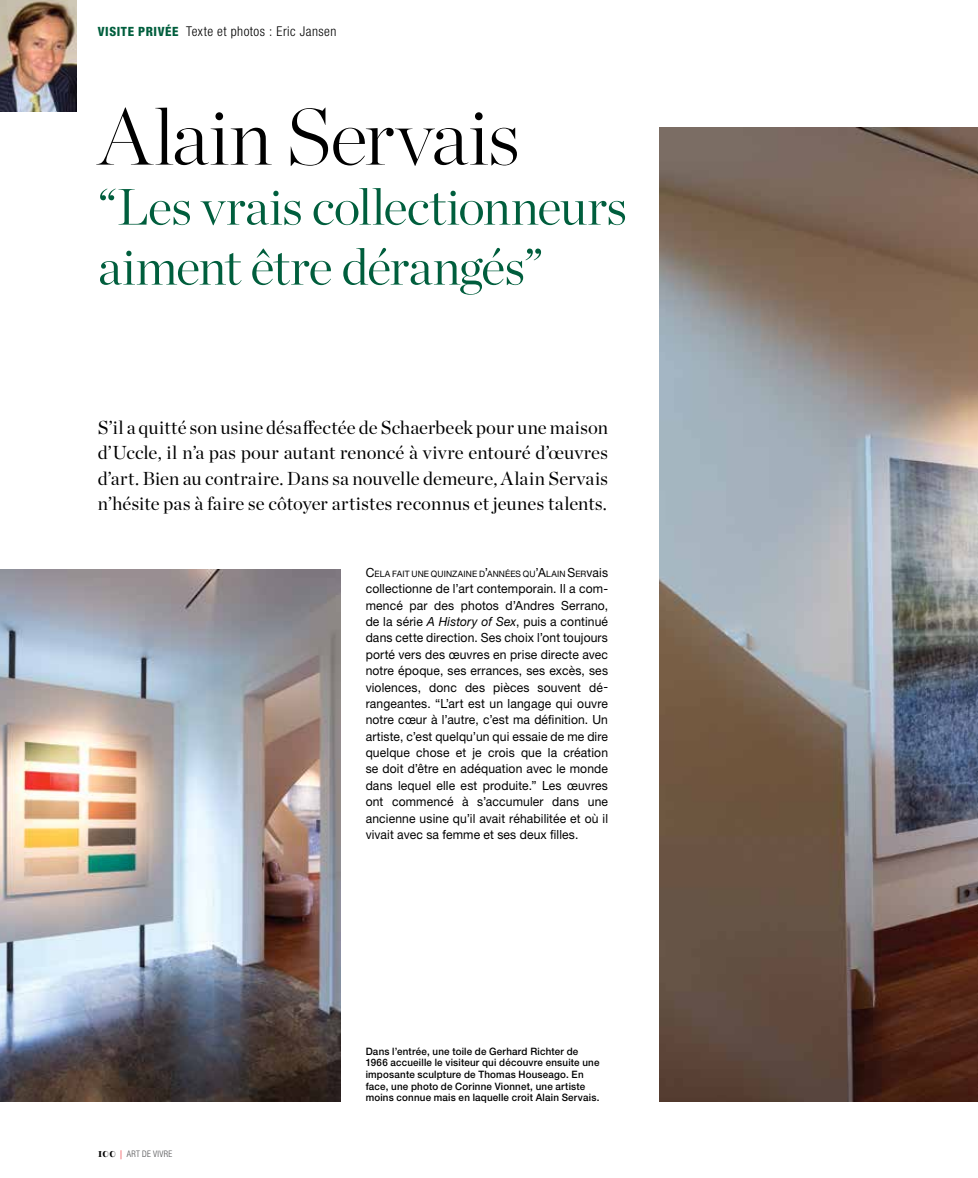
<style>
.page{position:relative;width:978px;height:1178px;background:#fff}
.page>*{position:absolute;margin:0;border:0;box-sizing:border-box;transform-origin:0 0}
.t1{font:200 79.5px "Chronicle Display";letter-spacing:-.01em;color:#000}
.t2{font:300 51px/60px "Chronicle Display";letter-spacing:-.02em;color:#005e3d}
.t3{font:18.75px/25.5px "Chronicle Display";letter-spacing:.01em;color:#000;text-align:justify}
.t4{font:300 condensed 13.5px "Helvetica Neue LT Std";letter-spacing:.035em;color:#000}
.t5{font:12.6px/16.4px "Helvetica Neue LT Std";letter-spacing:.01em;color:#000;text-align:justify;scale:.96 1}
.t6{font:500 10.2px/11.7px "Helvetica Neue LT Std";letter-spacing:.02em;color:#000;scale:.96 1}
.t7{font:300 condensed 9px "Helvetica Neue LT Std";letter-spacing:.045em;color:#4d4d4f;scale:.96 1}
.t8{font:8.85px "Helvetica Neue LT Std";letter-spacing:.015em;color:#000;scale:.96 1}
.s1{font-weight:800;font-size:12.75px;color:#005e3d}
.s2{font-size:12.6px}
.s3{font-style:italic}
.s4{font-family:"Bauer Bodoni Bold Os F";font-weight:400;font-stretch:normal;font-size:12.75px;color:#000}
.s5{font-family:"Helvetica BQ";font-stretch:normal;color:#ed1d24}
</style>
<div class="page">
<img style="left:0;top:0;width:77px;height:112px">
<img style="left:659px;top:128px;width:319px;height:973px">
<img style="left:0;top:570px;width:340px;height:531px">
<p class="t4" style="left:98px;top:23px;width:240px"><span class="s1">VISITE PRIVÉE</span> Texte et photos : Eric Jansen</p>
<h1 class="t1" style="left:98px;top:76px;width:424px">Alain Servais</h1>
<h2 class="t2" style="left:98px;top:173px;width:531px">“Les vrais collectionneurs aiment être dérangés”</h2>
<p class="t3" style="left:98px;top:413px;width:512px">S’il a quitté son usine désaffectée de Schaerbeek pour une maison d’Uccle, il n’a pas pour autant renoncé à vivre entouré d’œuvres d’art. Bien au contraire. Dans sa nouvelle demeure, Alain Servais n’hésite pas à faire se côtoyer artistes reconnus et jeunes talents.</p>
<p class="t8" style="left:366px;top:568px;width:254px"><span class="s2">C</span>ELA FAIT UNE QUINZAINE D<span class="s2">’</span>ANNÉES QU<span class="s2">’A</span>LAIN <span class="s2">S</span>ER<span class="s2">vais</span></p>
<p class="t5" style="left:366px;top:580px;width:254px">collectionne de l’art contemporain. Il a com&shy;mencé par des photos d’Andres Serrano, de la série <span class="s3">A History of Sex</span>, puis a continué dans cette direction. Ses choix l’ont toujours porté vers des œuvres en prise directe avec notre époque, ses errances, ses excès, ses violences, donc des pièces souvent dé&shy;rangeantes. “L’art est un langage qui ouvre notre cœur à l’autre, c’est ma définition. Un artiste, c’est quelqu’un qui essaie de me dire quelque chose et je crois que la création se doit d’être en adéquation avec le monde dans lequel elle est produite.” Les œuvres ont commencé à s’accumuler dans une ancienne usine qu’il avait réhabilitée et où il vivait avec sa femme et ses deux filles.</p>
<p class="t7" style="left:98px;top:1148px;width:79px"><span class="s4">100</span> <span class="s5">|</span> Art de vivre</p>
<p class="t6" style="left:366px;top:1045px;width:245px">Dans l’entrée, une toile de Gerhard Richter de 1966 accueille le visiteur qui découvre ensuite une imposante sculpture de Thomas Houseago. En face, une photo de Corinne Vionnet, une artiste moins connue mais en laquelle croit Alain Servais.</p>
</div>
